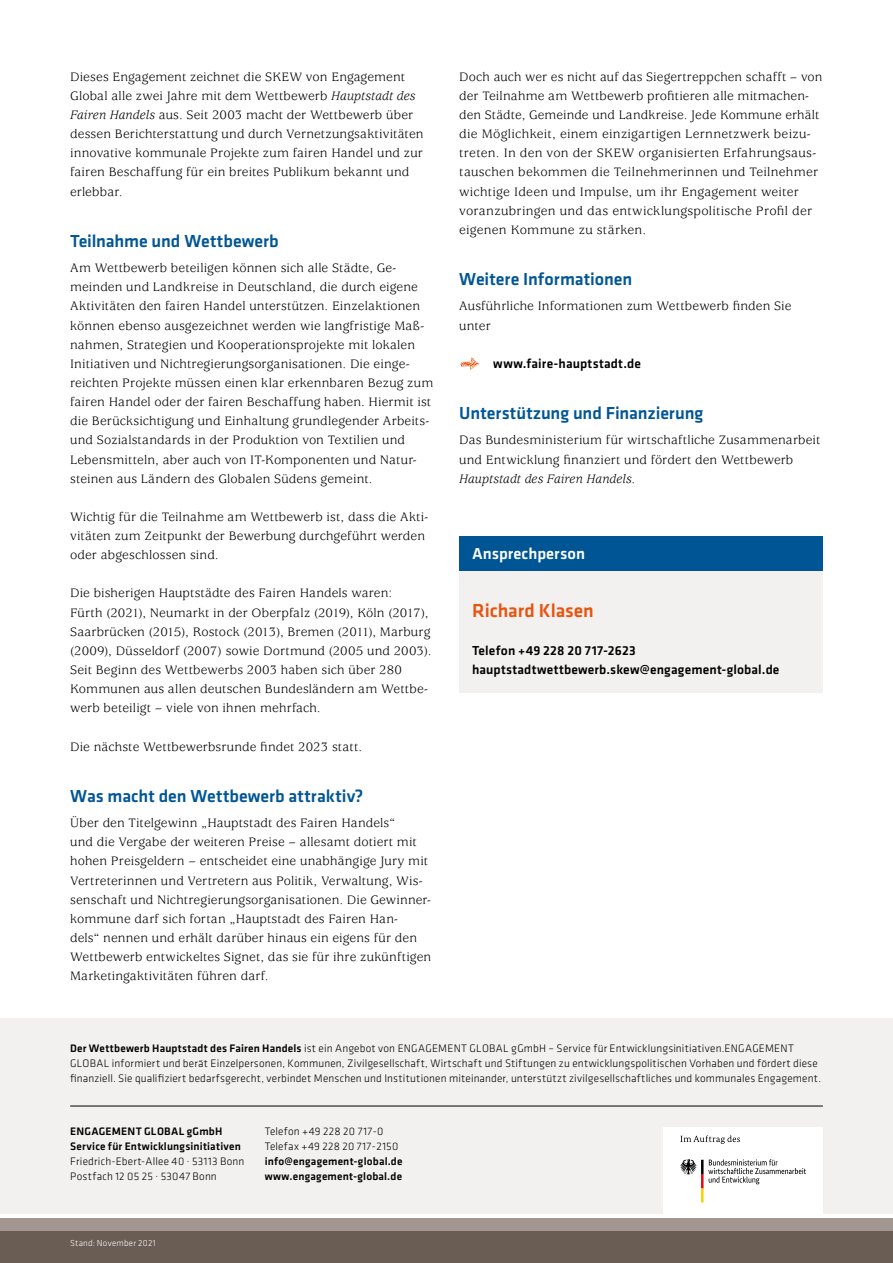
<style>
.page{position:relative;width:893px;height:1263px;background:#fff}
.page>*{position:absolute;margin:0;border:0;box-sizing:border-box;transform-origin:0 0}
.t1{font:500 19.5px "Klavika Basic";letter-spacing:-.005em;color:#e9530e}
.t2{font:500 18px "Klavika Basic";color:#005694}
.t3{font:500 16.5px "Klavika Basic";color:#fff}
.t4{font:13.5px/19.2px "Usherwood Std";letter-spacing:.01em;color:#000}
.P_bulletpoint{font:500 13.5px "Klavika Basic";letter-spacing:.015em;color:#000}
.P_Footer{font:300 11.25px/15px "Klavika Basic";letter-spacing:.015em;color:#000}
.P_Footer-2{font:500 11.25px/15px "Klavika Basic";letter-spacing:.02em;color:#000}
.P_BU{font:300 9px "Klavika Basic";letter-spacing:.025em;color:#fff}
.s1{font-style:italic}
.s2{font-weight:500}
.s3{font-weight:300}
</style>
<div class="page">
<div style="left:0;top:1218px;width:893px;height:13px;background:#a19790"></div>
<div style="left:0;top:1231px;width:893px;height:32px;background:#6a5d54"></div>
<div style="left:0;top:1018px;width:893px;height:196px;background:#f3f1f0"></div>
<svg style="left:460px;top:358px;width:19px;height:12px"></svg>
<hr style="left:70px;top:1106px;width:753px;height:1px;background:#000">
<div style="left:459px;top:566px;width:364px;height:127px;background:#f3f1f0"></div>
<div style="left:459px;top:537px;width:364px;height:34px;background:#005694"></div>
<div style="left:663px;top:1127px;width:160px;height:89px;background:#fff"></div>
<svg style="left:680px;top:1159px;width:126px;height:43px"></svg>
<svg style="left:680px;top:1135px;width:60px;height:9px"></svg>
<p class="t4" style="left:70px;top:67px;width:355px">Dieses Engagement zeichnet die SKEW von Engagement Global alle zwei Jahre mit dem Wettbewerb <span class="s1">Hauptstadt des Fairen Handels</span> aus. Seit 2003 macht der Wettbewerb über dessen Berichterstattung und durch Vernetzungsaktivitäten innovative kommunale Projekte zum fairen Handel und zur fairen Beschaffung für ein breites Publikum bekannt und erlebbar.</p>
<h4 class="t2" style="left:70px;top:229px;width:210px">Teilnahme und Wettbewerb</h4>
<p class="t4" style="left:70px;top:259px;width:365px">Am Wettbewerb beteiligen können sich alle Städte, Ge&shy;meinden und Landkreise in Deutschland, die durch eigene Aktivitäten den fairen Handel unterstützen. Einzelaktionen können ebenso ausgezeichnet werden wie langfristige Maß&shy;nahmen, Strategien und Kooperationsprojekte mit lokalen Initiativen und Nichtregierungsorganisationen. Die einge&shy;reichten Projekte müssen einen klar erkennbaren Bezug zum fairen Handel oder der fairen Beschaffung haben. Hiermit ist die Berücksichtigung und Einhaltung grundlegender Arbeits&shy;und Sozialstandards in der Produktion von Textilien und Lebensmitteln, aber auch von IT-Komponenten und Natur&shy;steinen aus Ländern des Globalen Südens gemeint.</p>
<p class="t4" style="left:70px;top:508px;width:359px">Wichtig für die Teilnahme am Wettbewerb ist, dass die Akti&shy;vitäten zum Zeitpunkt der Bewerbung durchgeführt werden oder abgeschlossen sind.</p>
<p class="t4" style="left:70px;top:584px;width:363px">Die bisherigen Hauptstädte des Fairen Handels waren:<br>Fürth (2021), Neumarkt in der Oberpfalz (2019), Köln (2017), Saarbrücken (2015), Rostock (2013), Bremen (2011), Marburg (2009), Düsseldorf (2007) sowie Dortmund (2005 und 2003).<br>Seit Beginn des Wettbewerbs 2003 haben sich über 280<br>Kommunen aus allen deutschen Bundesländern am Wettbe&shy;werb beteiligt – viele von ihnen mehrfach.</p>
<p class="t4" style="left:70px;top:737px;width:293px">Die nächste Wettbewerbsrunde findet 2023 statt.</p>
<h4 class="t2" style="left:70px;top:784px;width:295px">Was macht den Wettbewerb attraktiv?</h4>
<p class="t4" style="left:70px;top:814px;width:363px">Über den Titelgewinn „Hauptstadt des Fairen Handels“<br>und die Vergabe der weiteren Preise – allesamt dotiert mit hohen Preisgeldern – entscheidet eine unabhängige Jury mit Vertreterinnen und Vertretern aus Politik, Verwaltung, Wis&shy;senschaft und Nichtregierungsorganisationen. Die Gewinner&shy;kommune darf sich fortan „Hauptstadt des Fairen Han-<br>dels“ nennen und erhält darüber hinaus ein eigens für den Wettbewerb entwickeltes Signet, das sie für ihre zukünftigen Marketingaktivitäten führen darf.</p>
<p class="t4" style="left:459px;top:67px;width:365px">Doch auch wer es nicht auf das Siegertreppchen schafft – von der Teilnahme am Wettbewerb profitieren alle mitmachen&shy;den Städte, Gemeinde und Landkreise. Jede Kommune erhält die Möglichkeit, einem einzigartigen Lernnetzwerk beizu&shy;treten. In den von der SKEW organisierten Erfahrungsaus&shy;tauschen bekommen die Teilnehmerinnen und Teilnehmer wichtige Ideen und Impulse, um ihr Engagement weiter voranzubringen und das entwicklungspolitische Profil der eigenen Kommune zu stärken.</p>
<p class="t2" style="left:459px;top:267px;width:175px">Weitere Informationen</p>
<p class="t4" style="left:459px;top:297px;width:334px">Ausführliche Informationen zum Wettbewerb finden Sie unter</p>
<p class="P_bulletpoint" style="left:493px;top:354px;width:149px">www.faire-hauptstadt.de</p>
<p class="t2" style="left:459px;top:401px;width:246px">Unterstützung und Finanzierung</p>
<p class="t4" style="left:459px;top:431px;width:363px">Das Bundesministerium für wirtschaftliche Zusammenarbeit und Entwicklung finanziert und fördert den Wettbewerb<br><span class="s1">Hauptstadt des Fairen Handels</span>.</p>
<p class="t3" style="left:472px;top:543px;width:114px">Ansprechperson</p>
<p class="t1" style="left:472px;top:597px;width:123px">Richard Klasen</p>
<p class="P_bulletpoint" style="left:472px;top:641px;width:165px">Telefon +49 228 20 717-2623</p>
<p class="P_bulletpoint" style="left:472px;top:660px;width:309px">hauptstadtwettbewerb.skew@engagement-global.de</p>
<p class="P_Footer" style="left:70px;top:1041px;width:752px"><span class="s2">Der Wettbewerb Hauptstadt des Fairen Handels</span> ist ein Angebot von ENGAGEMENT GLOBAL gGmbH – Service für Entwicklungsinitiativen.ENGAGEMENT<br>GLOBAL informiert und berät Einzelpersonen, Kommunen, Zivilgesellschaft, Wirtschaft und Stiftungen zu entwicklungspolitischen Vorhaben und fördert diese finanziell. Sie qualifiziert bedarfsgerecht, verbindet Menschen und Institutionen miteinander, unterstützt zivilgesellschaftliches und kommunales Engagement.</p>
<p class="P_Footer-2" style="left:70px;top:1124px;width:154px">ENGAGEMENT GLOBAL gGmbH</p>
<p class="P_Footer-2" style="left:70px;top:1139px;width:176px">Service für Entwicklungsinitiativen<br><span class="s3">Friedrich-Ebert-Allee 40 · 53113 Bonn</span></p>
<p class="P_Footer" style="left:70px;top:1169px;width:148px">Postfach 12 05 25 · 53047 Bonn</p>
<p class="P_Footer" style="left:265px;top:1124px;width:120px">Telefon +49 228 20 717-0</p>
<p class="P_Footer" style="left:265px;top:1139px;width:135px">Telefax +49 228 20 717-2150</p>
<p class="P_Footer-2" style="left:265px;top:1154px;width:139px">info@engagement-global.de</p>
<p class="P_Footer-2" style="left:265px;top:1169px;width:139px">www.engagement-global.de</p>
<p class="P_BU" style="left:70px;top:1238px;width:87px">Stand: November 2021</p>
</div>
